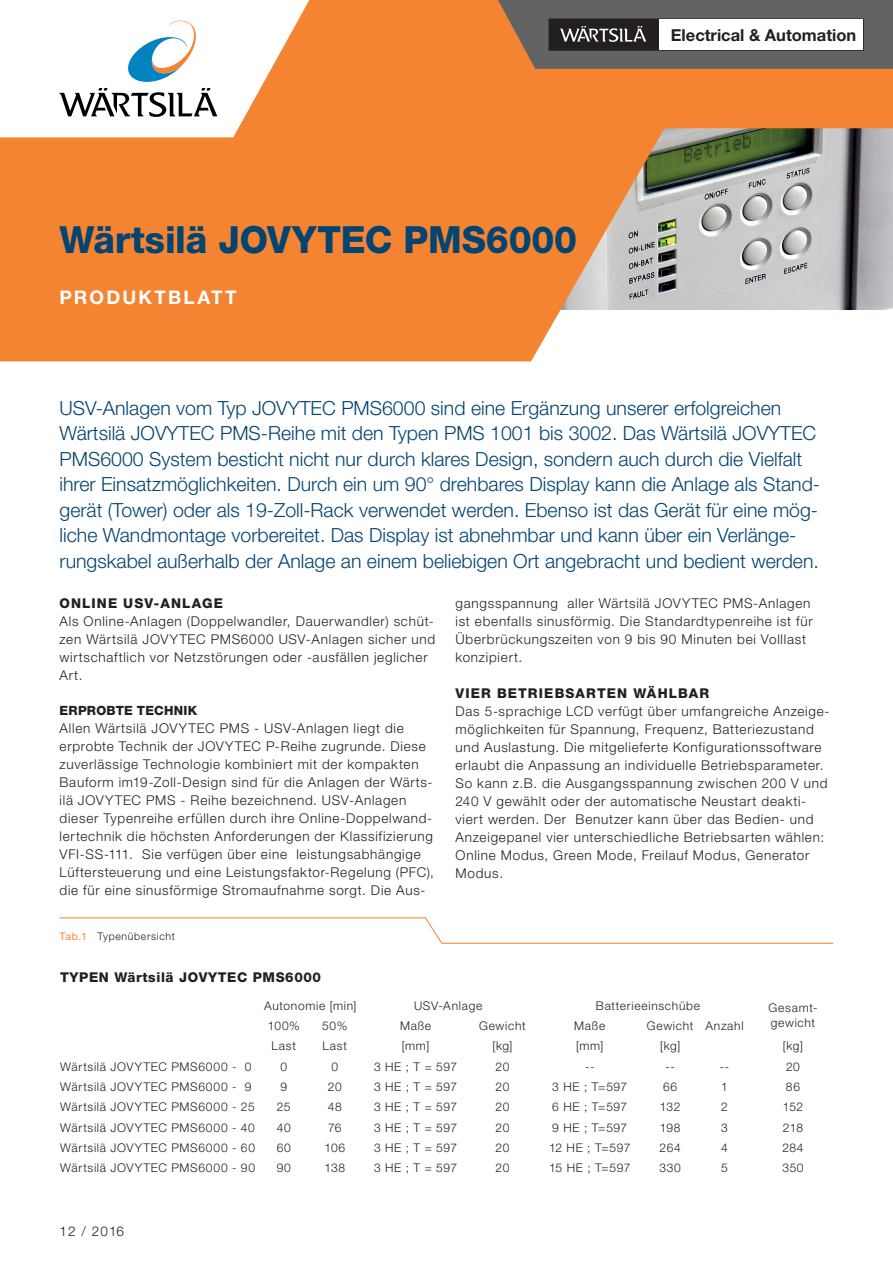
<style>
.page{position:relative;width:893px;height:1263px;background:#fff}
.page>*{position:absolute;margin:0;border:0;box-sizing:border-box;transform-origin:0 0}
.cover_headline1{font:800 37.5px "Helvetica Neue LT Std";letter-spacing:-.005em;color:#034471}
.t1{font:300 19.5px/25.5px "Helvetica Neue LT Std";color:#034471}
.cover_headline1-2{font:700 18.75px "Helvetica Neue LT Std";letter-spacing:.12em;color:#fff}
.t2{font:700 16.5px "Helvetica Neue LT Std";color:#231f20}
.t3{font:300 13.5px/18px "Helvetica Neue LT Std";letter-spacing:.055em;color:#231f20}
.t4{font:800 13.5px "Helvetica Neue LT Std";letter-spacing:.07em;color:#231f20}
.t5{font:800 13.5px "Helvetica Neue LT Std";letter-spacing:.045em;color:#231f20}
.t6{font:800 12.75px "Helvetica Neue LT Std";letter-spacing:.02em;color:#231f20}
.t7{font:300 12px "Helvetica Neue LT Std";letter-spacing:.06em;color:#231f20}
.caption1{font:300 10.5px "Helvetica Neue LT Std";letter-spacing:.065em;color:#231f20}
.s1{font-weight:400;color:#f58432}
</style>
<div class="page">
<svg style="left:0;top:0;width:893px;height:361px;background:#e69457"></svg>
<svg style="left:59px;top:917px;width:775px;height:27px"></svg>
<svg style="left:498px;top:0;width:395px;height:69px"></svg>
<svg style="left:0;top:0;width:309px;height:137px"></svg>
<p class="cover_headline1" style="left:60px;top:218px;width:519px">Wärtsilä JOVYTEC PMS6000</p>
<p class="cover_headline1-2" style="left:60px;top:285px;width:179px">PRODUKTBLATT</p>
<p class="t2" style="left:671px;top:25px;width:187px">Electrical &amp; Automation</p>
<p class="t1" style="left:60px;top:395px;width:762px">USV-Anlagen vom Typ JOVYTEC PMS6000 sind eine Ergänzung unserer erfolgreichen Wärtsilä JOVYTEC PMS-Reihe mit den Typen PMS 1001 bis 3002. Das Wärtsilä JOVYTEC PMS6000 System besticht nicht nur durch klares Design, sondern auch durch die Vielfalt ihrer Einsatzmöglichkeiten. Durch ein um 90° drehbares Display kann die Anlage als Stand&shy;gerät (Tower) oder als 19-Zoll-Rack verwendet werden. Ebenso ist das Gerät für eine mög&shy;liche Wandmontage vorbereitet. Das Display ist abnehmbar und kann über ein Verlänge&shy;rungskabel außerhalb der Anlage an einem beliebigen Ort angebracht und bedient werden.</p>
<p class="t4" style="left:60px;top:595px;width:165px">ONLINE USV-ANLAGE</p>
<p class="t3" style="left:60px;top:612px;width:377px">Als Online-Anlagen (Doppelwandler, Dauerwandler) schüt&shy;zen Wärtsilä JOVYTEC PMS6000 USV-Anlagen sicher und wirtschaftlich vor Netzstörungen oder -ausfällen jeglicher Art.</p>
<p class="t6" style="left:60px;top:703px;width:139px">ERPROBTE TECHNIK</p>
<p class="t3" style="left:60px;top:719px;width:376px">Allen Wärtsilä JOVYTEC PMS - USV-Anlagen liegt die erprobte Technik der JOVYTEC P-Reihe zugrunde. Diese zuverlässige Technologie kombiniert mit der kompakten Bauform im19-Zoll-Design sind für die Anlagen der Wärts&shy;ilä JOVYTEC PMS - Reihe bezeichnend. USV-Anlagen dieser Typenreihe erfüllen durch ihre Online-Doppelwand&shy;lertechnik die höchsten Anforderungen der Klassifizierung VFI-SS-111. Sie verfügen über eine leistungsabhängige Lüftersteuerung und eine Leistungsfaktor-Regelung (PFC), die für eine sinusförmige Stromaufnahme sorgt. Die Aus-</p>
<p class="caption1" style="left:60px;top:930px;width:117px"><span class="s1">Tab.1</span> Typenübersicht</p>
<p class="t3" style="left:455px;top:594px;width:359px">gangsspannung aller Wärtsilä JOVYTEC PMS-Anlagen ist ebenfalls sinusförmig. Die Standardtypenreihe ist für Überbrückungszeiten von 9 bis 90 Minuten bei Volllast konzipiert.</p>
<p class="t4" style="left:455px;top:685px;width:255px">VIER BETRIEBSARTEN WÄHLBAR</p>
<p class="t3" style="left:455px;top:702px;width:376px">Das 5-sprachige LCD verfügt über umfangreiche Anzeige&shy;möglichkeiten für Spannung, Frequenz, Batteriezustand und Auslastung. Die mitgelieferte Konfigurationssoftware erlaubt die Anpassung an individuelle Betriebsparameter.<br>So kann z.B. die Ausgangsspannung zwischen 200 V und 240 V gewählt oder der automatische Neustart deakti&shy;viert werden. Der Benutzer kann über das Bedien- und Anzeigepanel vier unterschiedliche Betriebsarten wählen:<br>Online Modus, Green Mode, Freilauf Modus, Generator Modus.</p>
<p class="t5" style="left:60px;top:969px;width:262px">TYPEN Wärtsilä JOVYTEC PMS6000</p>
<p class="t7" style="left:264px;top:998px;width:94px">Autonomie [min]</p>
<p class="t7" style="left:414px;top:998px;width:70px">USV-Anlage</p>
<p class="t7" style="left:596px;top:998px;width:106px">Batterieeinschübe</p>
<p class="t7" style="left:768px;top:1001px;width:51px">Gesamt-</p>
<p class="t7" style="left:268px;top:1018px;width:34px">100%</p>
<p class="t7" style="left:322px;top:1018px;width:27px">50%</p>
<p class="t7" style="left:400px;top:1018px;width:33px">Maße</p>
<p class="t7" style="left:479px;top:1018px;width:48px">Gewicht</p>
<p class="t7" style="left:574px;top:1018px;width:33px">Maße</p>
<p class="t7" style="left:647px;top:1018px;width:48px">Gewicht</p>
<p class="t7" style="left:705px;top:1018px;width:40px">Anzahl</p>
<p class="t7" style="left:771px;top:1016px;width:46px">gewicht</p>
<p class="t7" style="left:272px;top:1039px;width:26px">Last</p>
<p class="t7" style="left:323px;top:1039px;width:26px">Last</p>
<p class="t7" style="left:402px;top:1039px;width:29px">[mm]</p>
<p class="t7" style="left:492px;top:1039px;width:22px">[kg]</p>
<p class="t7" style="left:576px;top:1039px;width:29px">[mm]</p>
<p class="t7" style="left:660px;top:1039px;width:22px">[kg]</p>
<p class="t7" style="left:783px;top:1039px;width:22px">[kg]</p>
<p class="t7" style="left:60px;top:1059px;width:193px">Wärtsilä JOVYTEC PMS6000 - 0</p>
<p class="t7" style="left:280px;top:1059px;width:8px">0</p>
<p class="t7" style="left:331px;top:1059px;width:8px">0</p>
<p class="t7" style="left:374px;top:1059px;width:85px">3 HE ; T = 597</p>
<p class="t7" style="left:495px;top:1059px;width:15px">20</p>
<p class="t7" style="left:585px;top:1059px;width:11px">--</p>
<p class="t7" style="left:665px;top:1059px;width:11px">--</p>
<p class="t7" style="left:720px;top:1059px;width:11px">--</p>
<p class="t7" style="left:786px;top:1059px;width:15px">20</p>
<p class="t7" style="left:60px;top:1079px;width:193px">Wärtsilä JOVYTEC PMS6000 - 9</p>
<p class="t7" style="left:280px;top:1079px;width:8px">9</p>
<p class="t7" style="left:328px;top:1079px;width:15px">20</p>
<p class="t7" style="left:374px;top:1079px;width:85px">3 HE ; T = 597</p>
<p class="t7" style="left:495px;top:1079px;width:15px">20</p>
<p class="t7" style="left:552px;top:1079px;width:76px">3 HE ; T=597</p>
<p class="t7" style="left:663px;top:1079px;width:16px">66</p>
<p class="t7" style="left:721px;top:1079px;width:8px">1</p>
<p class="t7" style="left:786px;top:1079px;width:16px">86</p>
<p class="t7" style="left:60px;top:1100px;width:196px">Wärtsilä JOVYTEC PMS6000 - 25</p>
<p class="t7" style="left:277px;top:1100px;width:15px">25</p>
<p class="t7" style="left:328px;top:1100px;width:16px">48</p>
<p class="t7" style="left:374px;top:1100px;width:85px">3 HE ; T = 597</p>
<p class="t7" style="left:495px;top:1100px;width:15px">20</p>
<p class="t7" style="left:552px;top:1100px;width:76px">6 HE ; T=597</p>
<p class="t7" style="left:660px;top:1100px;width:22px">132</p>
<p class="t7" style="left:721px;top:1100px;width:8px">2</p>
<p class="t7" style="left:783px;top:1100px;width:22px">152</p>
<p class="t7" style="left:60px;top:1120px;width:196px">Wärtsilä JOVYTEC PMS6000 - 40</p>
<p class="t7" style="left:277px;top:1120px;width:16px">40</p>
<p class="t7" style="left:328px;top:1120px;width:15px">76</p>
<p class="t7" style="left:374px;top:1120px;width:85px">3 HE ; T = 597</p>
<p class="t7" style="left:495px;top:1120px;width:15px">20</p>
<p class="t7" style="left:552px;top:1120px;width:76px">9 HE ; T=597</p>
<p class="t7" style="left:660px;top:1120px;width:22px">198</p>
<p class="t7" style="left:721px;top:1120px;width:8px">3</p>
<p class="t7" style="left:783px;top:1120px;width:22px">218</p>
<p class="t7" style="left:60px;top:1140px;width:196px">Wärtsilä JOVYTEC PMS6000 - 60</p>
<p class="t7" style="left:277px;top:1140px;width:16px">60</p>
<p class="t7" style="left:324px;top:1140px;width:22px">106</p>
<p class="t7" style="left:374px;top:1140px;width:85px">3 HE ; T = 597</p>
<p class="t7" style="left:495px;top:1140px;width:15px">20</p>
<p class="t7" style="left:549px;top:1140px;width:83px">12 HE ; T=597</p>
<p class="t7" style="left:659px;top:1140px;width:23px">264</p>
<p class="t7" style="left:721px;top:1140px;width:8px">4</p>
<p class="t7" style="left:782px;top:1140px;width:23px">284</p>
<p class="t7" style="left:60px;top:1161px;width:196px">Wärtsilä JOVYTEC PMS6000 - 90</p>
<p class="t7" style="left:277px;top:1161px;width:16px">90</p>
<p class="t7" style="left:324px;top:1161px;width:22px">138</p>
<p class="t7" style="left:374px;top:1161px;width:85px">3 HE ; T = 597</p>
<p class="t7" style="left:495px;top:1161px;width:15px">20</p>
<p class="t7" style="left:549px;top:1161px;width:83px">15 HE ; T=597</p>
<p class="t7" style="left:659px;top:1161px;width:23px">330</p>
<p class="t7" style="left:721px;top:1161px;width:8px">5</p>
<p class="t7" style="left:782px;top:1161px;width:23px">350</p>
<p class="t3" style="left:60px;top:1222px;width:66px">12 / 2016</p>
</div>
